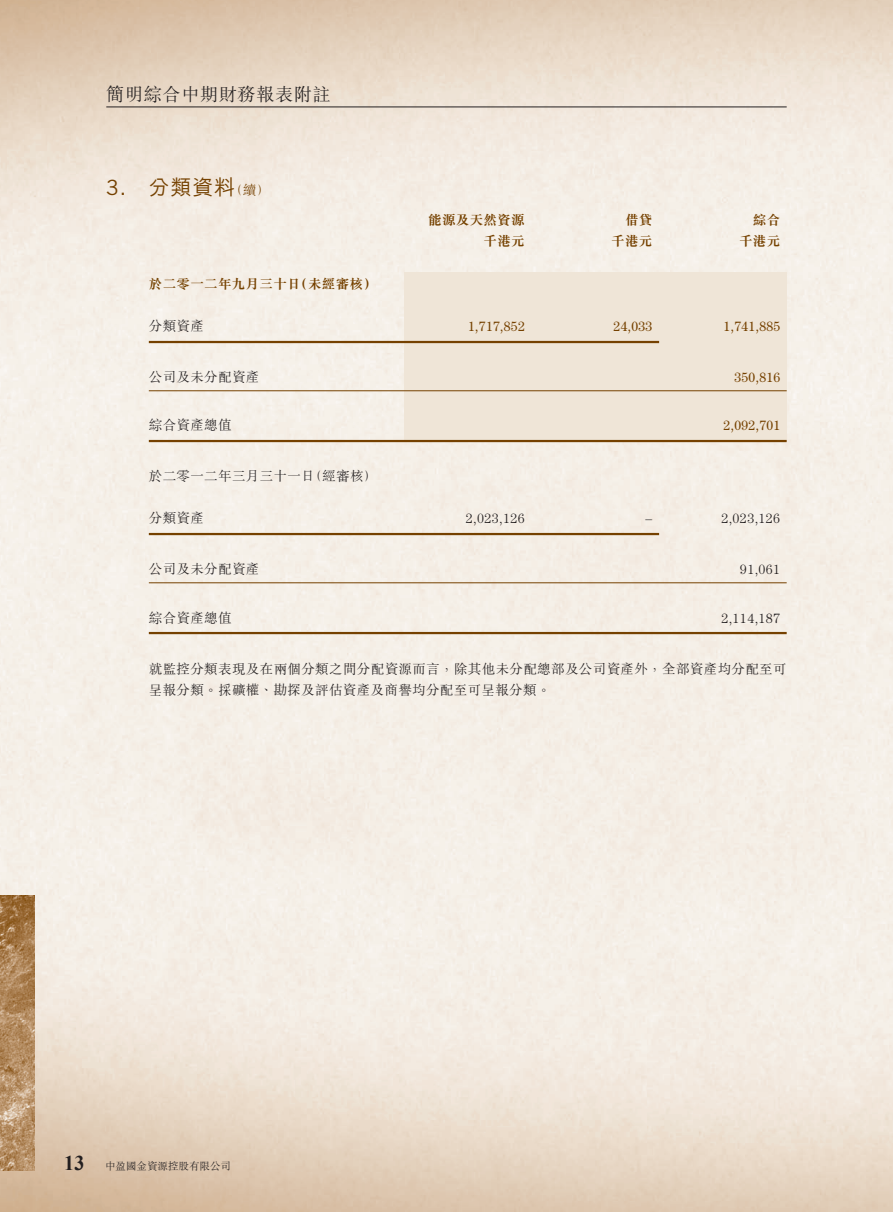
<style>
.page{position:relative;width:893px;height:1212px;background:#fff}
.page>*{position:absolute;margin:0;border:0;box-sizing:border-box;transform-origin:0 0}
.t1{font:500 21px "M Hei HK";color:#754100}
.t2{font:700 21px "Times New Roman";color:#231f20;scale:.95 1}
.t3{font:300 18px "M Sung HK";letter-spacing:.04em;color:#231f20}
.t4{font:300 13.5px/21px "M Sung HK";letter-spacing:.025em;color:#231f20}
.t5{font:13.5px "Century Std";letter-spacing:.025em;color:#754100}
.t6{font:700 13.5px "M Sung HK";letter-spacing:.025em;color:#754100}
.t7{font:300 13.5px "Century Std";letter-spacing:.025em;color:#231f20}
.t8{font:300 10.5px "M Sung HK";color:#231f20}
.s1{font-family:"Trade Gothic LT Std";font-weight:400}
.s2{font-family:"M Sung HK";font-weight:300;font-size:13.5px}
</style>
<div class="page">
<img style="left:0;top:0;width:893px;height:1212px">
<img style="left:0;top:895px;width:34px;height:275px">
<hr style="left:106px;top:107px;width:681px;height:1px;background:#231f20">
<div style="left:404px;top:273px;width:383px;height:168px;background:#efe5d7"></div>
<hr style="left:149px;top:341px;width:510px;height:2px;background:#754100">
<hr style="left:149px;top:390px;width:638px;height:1px;background:#754100">
<hr style="left:149px;top:440px;width:638px;height:2px;background:#754100">
<hr style="left:149px;top:533px;width:510px;height:2px;background:#754100">
<hr style="left:149px;top:582px;width:638px;height:1px;background:#754100">
<hr style="left:149px;top:632px;width:638px;height:2px;background:#754100">
<p class="t3" style="left:106px;top:82px;width:226px">簡明綜合中期財務報表附註</p>
<p class="t1" style="left:106px;top:172px;width:166px"><span class="s1">3.</span> 分類資料<span class="s2">（續）</span></p>
<p class="t6" style="left:428px;top:211px;width:98px">能源及天然資源</p>
<p class="t6" style="left:625px;top:211px;width:29px">借貸</p>
<p class="t6" style="left:753px;top:211px;width:29px">綜合</p>
<p class="t6" style="left:484px;top:232px;width:43px">千港元</p>
<p class="t6" style="left:611px;top:232px;width:43px">千港元</p>
<p class="t6" style="left:739px;top:232px;width:43px">千港元</p>
<p class="t6" style="left:149px;top:275px;width:230px">於二零一二年九月三十日（未經審核）</p>
<p class="t4" style="left:149px;top:315px;width:57px">分類資產</p>
<p class="t5" style="left:468px;top:319px;width:58px">1,717,852</p>
<p class="t5" style="left:614px;top:319px;width:40px">24,033</p>
<p class="t5" style="left:724px;top:319px;width:58px">1,741,885</p>
<p class="t4" style="left:149px;top:366px;width:112px">公司及未分配資產</p>
<p class="t5" style="left:734px;top:370px;width:47px">350,816</p>
<p class="t4" style="left:149px;top:414px;width:84px">綜合資產總值</p>
<p class="t5" style="left:724px;top:418px;width:58px">2,092,701</p>
<p class="t4" style="left:149px;top:465px;width:230px">於二零一二年三月三十一日（經審核）</p>
<p class="t4" style="left:149px;top:507px;width:57px">分類資產</p>
<p class="t7" style="left:466px;top:511px;width:60px">2,023,126</p>
<p class="t7" style="left:646px;top:511px;width:8px">–</p>
<p class="t7" style="left:721px;top:511px;width:60px">2,023,126</p>
<p class="t4" style="left:149px;top:558px;width:112px">公司及未分配資產</p>
<p class="t7" style="left:740px;top:562px;width:42px">91,061</p>
<p class="t4" style="left:149px;top:606px;width:84px">綜合資產總值</p>
<p class="t7" style="left:721px;top:610px;width:60px">2,114,187</p>
<p class="t4" style="left:149px;top:657px;width:639px">就監控分類表現及在兩個分類之間分配資源而言，除其他未分配總部及公司資產外，全部資產均分配至可呈報分類。採礦權、勘探及評估資產及商譽均分配至可呈報分類。</p>
<p class="t2" style="left:64px;top:1148px;width:23px">13</p>
<p class="t8" style="left:105px;top:1159px;width:127px">中盈國金資源控股有限公司</p>
</div>
